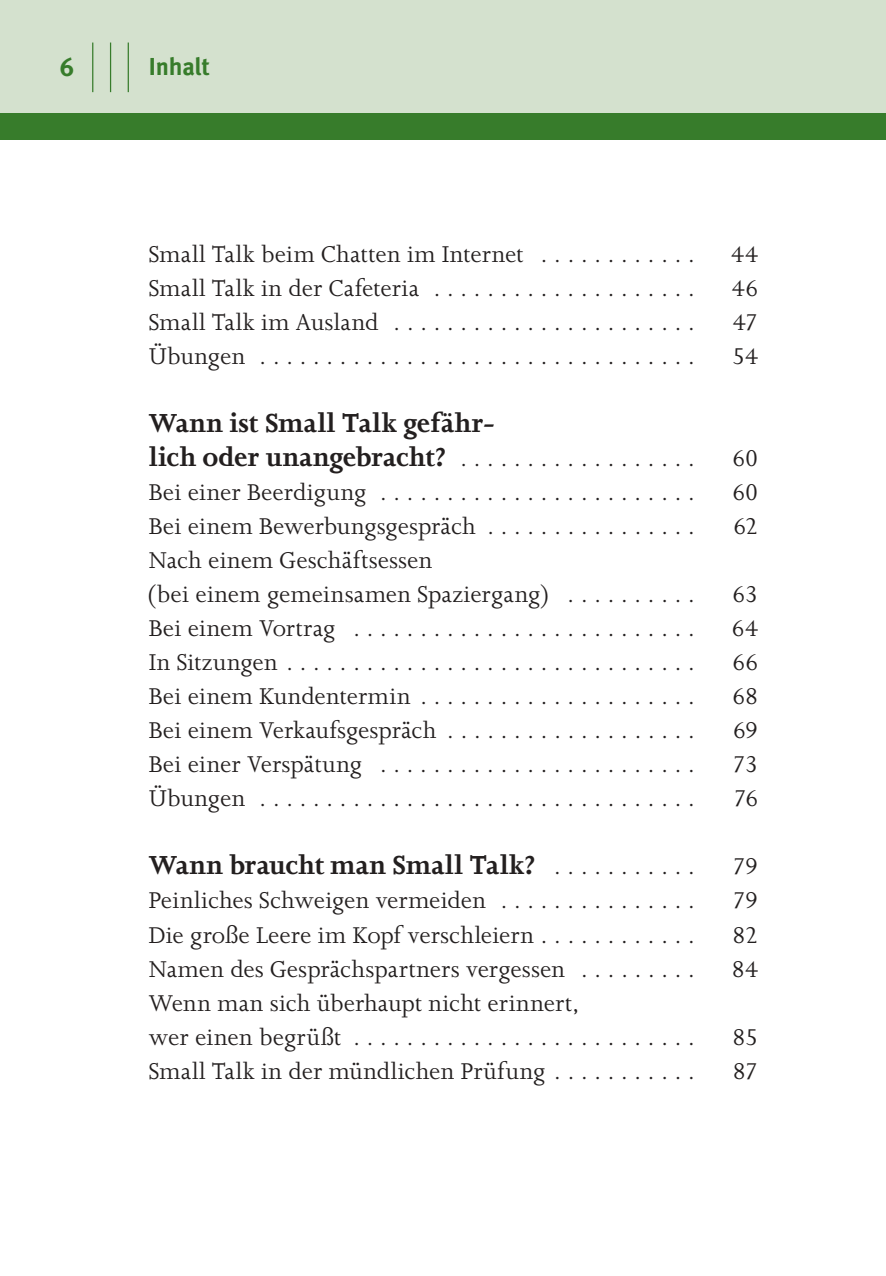
<style>
.page{position:relative;width:886px;height:1276px;background:#fff}
.page>*{position:absolute;margin:0;border:0;box-sizing:border-box;transform-origin:0 0}
.t1{font:700 30px/34px "Joanna MT Std";letter-spacing:.005em;color:#231f1f}
.t2{font:26.25px/34px "Joanna MT Std";letter-spacing:.01em;color:#231f1f}
.t3{font:700 26px "Meta Pro";color:#377c2b}
.t4{font:700 24.5px "Meta Pro";letter-spacing:-.005em;color:#377c2b}
.s1{font-weight:400;font-size:26.25px}
</style>
<div class="page">
<div style="left:0;top:0;width:886px;height:120px;background:#d4e1ce"></div>
<div style="left:0;top:113px;width:886px;height:27px;background:#377c2b"></div>
<hr style="left:92px;top:43px;width:1px;height:49px;background:#377c2b">
<hr style="left:110px;top:43px;width:1px;height:49px;background:#377c2b">
<hr style="left:128px;top:43px;width:1px;height:49px;background:#377c2b">
<p class="t3" style="left:59px;top:57px;width:16px">6</p>
<p class="t4" style="left:149px;top:58px;width:63px">Inhalt</p>
<p class="t2" style="left:149px;top:240px;width:547px">Small Talk beim Chatten im Internet . . . . . . . . . . . .</p>
<p class="t2" style="left:731px;top:240px;width:29px">44</p>
<p class="t2" style="left:149px;top:274px;width:547px">Small Talk in der Cafeteria . . . . . . . . . . . . . . . . . . . .</p>
<p class="t2" style="left:731px;top:274px;width:29px">46</p>
<p class="t2" style="left:149px;top:308px;width:547px">Small Talk im Ausland . . . . . . . . . . . . . . . . . . . . . . .</p>
<p class="t2" style="left:733px;top:308px;width:27px">47</p>
<p class="t2" style="left:149px;top:342px;width:547px">Übungen . . . . . . . . . . . . . . . . . . . . . . . . . . . . . . . . .</p>
<p class="t2" style="left:732px;top:342px;width:28px">54</p>
<p class="t1" style="left:149px;top:409px;width:547px">Wann ist Small Talk gefähr-<br>lich oder unangebracht? <span class="s1">. . . . . . . . . . . . . . . . . .</span></p>
<p class="t2" style="left:732px;top:444px;width:28px">60</p>
<p class="t2" style="left:149px;top:478px;width:547px">Bei einer Beerdigung . . . . . . . . . . . . . . . . . . . . . . . .</p>
<p class="t2" style="left:732px;top:478px;width:28px">60</p>
<p class="t2" style="left:149px;top:512px;width:547px">Bei einem Bewerbungsgespräch . . . . . . . . . . . . . . . .</p>
<p class="t2" style="left:733px;top:512px;width:27px">62</p>
<p class="t2" style="left:146px;top:546px;width:550px">Nach einem Geschäftsessen<br>(bei einem gemeinsamen Spaziergang) . . . . . . . . . .</p>
<p class="t2" style="left:732px;top:580px;width:28px">63</p>
<p class="t2" style="left:149px;top:614px;width:547px">Bei einem Vortrag . . . . . . . . . . . . . . . . . . . . . . . . . .</p>
<p class="t2" style="left:731px;top:614px;width:29px">64</p>
<p class="t2" style="left:149px;top:648px;width:547px">In Sitzungen . . . . . . . . . . . . . . . . . . . . . . . . . . . . . . .</p>
<p class="t2" style="left:732px;top:648px;width:28px">66</p>
<p class="t2" style="left:149px;top:682px;width:547px">Bei einem Kundentermin . . . . . . . . . . . . . . . . . . . . .</p>
<p class="t2" style="left:732px;top:682px;width:28px">68</p>
<p class="t2" style="left:149px;top:716px;width:547px">Bei einem Verkaufsgespräch . . . . . . . . . . . . . . . . . . .</p>
<p class="t2" style="left:732px;top:716px;width:27px">69</p>
<p class="t2" style="left:149px;top:750px;width:547px">Bei einer Verspätung . . . . . . . . . . . . . . . . . . . . . . . .</p>
<p class="t2" style="left:732px;top:750px;width:27px">73</p>
<p class="t2" style="left:149px;top:784px;width:547px">Übungen . . . . . . . . . . . . . . . . . . . . . . . . . . . . . . . . .</p>
<p class="t2" style="left:733px;top:784px;width:26px">76</p>
<p class="t1" style="left:149px;top:851px;width:547px">Wann braucht man Small Talk? <span class="s1">. . . . . . . . . . .</span></p>
<p class="t2" style="left:732px;top:852px;width:27px">79</p>
<p class="t2" style="left:149px;top:886px;width:547px">Peinliches Schweigen vermeiden . . . . . . . . . . . . . . .</p>
<p class="t2" style="left:732px;top:886px;width:27px">79</p>
<p class="t2" style="left:149px;top:920px;width:547px">Die große Leere im Kopf verschleiern . . . . . . . . . . . .</p>
<p class="t2" style="left:732px;top:920px;width:28px">82</p>
<p class="t2" style="left:149px;top:954px;width:547px">Namen des Gesprächspartners vergessen . . . . . . . . .</p>
<p class="t2" style="left:732px;top:954px;width:28px">84</p>
<p class="t2" style="left:149px;top:988px;width:547px">Wenn man sich überhaupt nicht erinnert,<br>wer einen begrüßt . . . . . . . . . . . . . . . . . . . . . . . . . .</p>
<p class="t2" style="left:732px;top:1022px;width:28px">85</p>
<p class="t2" style="left:149px;top:1056px;width:547px">Small Talk in der mündlichen Prüfung . . . . . . . . . . .</p>
<p class="t2" style="left:732px;top:1056px;width:27px">87</p>
</div>
